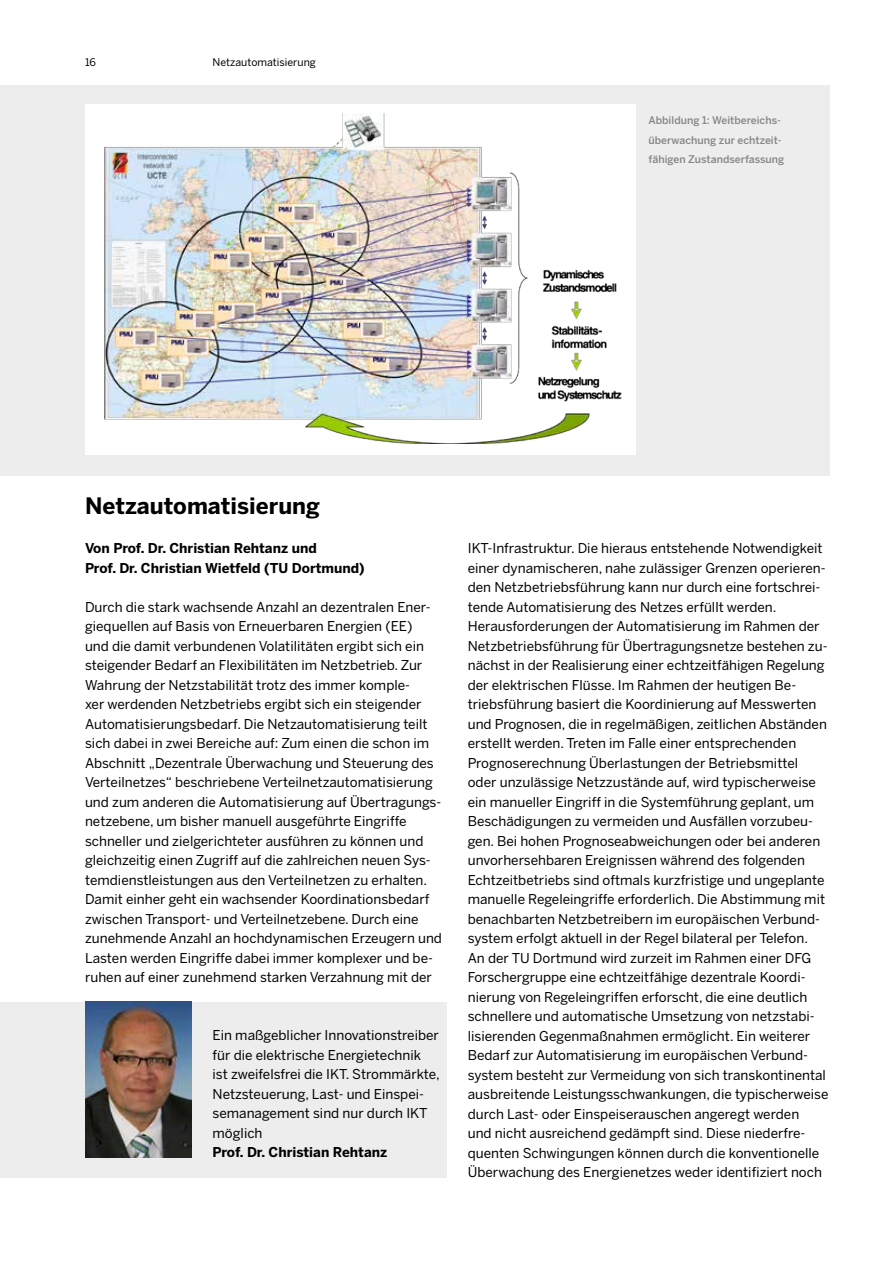
<style>
.page{position:relative;width:893px;height:1263px;background:#fff}
.page>*{position:absolute;margin:0;border:0;box-sizing:border-box;transform-origin:0 0}
.t1{font:700 22.5px "Benton Sans";color:#000}
.t2{font:13.5px/19.5px "Benton Sans";color:#000}
.t3{font:700 13.5px/19.5px "Benton Sans";color:#000}
.t4{font:500 10.5px/19.5px "Benton Sans";color:#878787}
.t5{font:10.5px "Benton Sans";color:#000}
</style>
<div class="page">
<div style="left:0;top:85px;width:829px;height:390px;background:#ededed"></div>
<div style="left:85px;top:105px;width:551px;height:350px;background:#fff"></div>
<img style="left:104px;top:113px;width:518px;height:330px">
<div style="left:0;top:1002px;width:446px;height:175px;background:#ededed"></div>
<img style="left:85px;top:1002px;width:106px;height:155px">
<p class="t5" style="left:85px;top:56px;width:12px">16</p>
<p class="t5" style="left:213px;top:56px;width:105px">Netzautomatisierung</p>
<p class="t4" style="left:648px;top:110px;width:137px">Abbildung 1: Weitbereichs&shy;überwachung zur echtzeit&shy;fähigen Zustandserfassung</p>
<h1 class="t1" style="left:85px;top:492px;width:236px">Netzautomatisierung</h1>
<p class="t3" style="left:85px;top:538px;width:281px">Von Prof. Dr. Christian Rehtanz und<br>Prof. Dr. Christian Wietfeld (TU Dortmund)</p>
<p class="t2" style="left:85px;top:597px;width:359px">Durch die stark wachsende Anzahl an dezentralen Ener&shy;giequellen auf Basis von Erneuerbaren Energien (EE)<br>und die damit verbundenen Volatilitäten ergibt sich ein steigender Bedarf an Flexibilitäten im Netzbetrieb. Zur Wahrung der Netzstabilität trotz des immer komple-<br>xer werdenden Netzbetriebs ergibt sich ein steigender Automatisierungsbedarf. Die Netzautomatisierung teilt sich dabei in zwei Bereiche auf: Zum einen die schon im Abschnitt „Dezentrale Überwachung und Steuerung des Verteilnetzes“ beschriebene Verteilnetzautomatisierung und zum anderen die Automatisierung auf Übertragungs&shy;netzebene, um bisher manuell ausgeführte Eingriffe schneller und zielgerichteter ausführen zu können und gleichzeitig einen Zugriff auf die zahlreichen neuen Sys&shy;temdienstleistungen aus den Verteilnetzen zu erhalten.<br>Damit einher geht ein wachsender Koordinationsbedarf zwischen Transport- und Verteilnetzebene. Durch eine zunehmende Anzahl an hochdynamischen Erzeugern und Lasten werden Eingriffe dabei immer komplexer und be&shy;ruhen auf einer zunehmend starken Verzahnung mit der</p>
<p class="t2" style="left:213px;top:1026px;width:229px">Ein maßgeblicher Innovationstreiber für die elektrische Energietechnik<br>ist zweifelsfrei die IKT. Strommärkte,<br>Netzsteuerung, Last- und Einspei&shy;semanagement sind nur durch IKT möglich</p>
<p class="t3" style="left:213px;top:1142px;width:176px">Prof. Dr. Christian Rehtanz</p>
<p class="t2" style="left:468px;top:538px;width:362px">IKT-Infrastruktur. Die hieraus entstehende Notwendigkeit einer dynamischeren, nahe zulässiger Grenzen operieren&shy;den Netzbetriebsführung kann nur durch eine fortschrei&shy;tende Automatisierung des Netzes erfüllt werden.<br>Herausforderungen der Automatisierung im Rahmen der Netzbetriebsführung für Übertragungsnetze bestehen zu&shy;nächst in der Realisierung einer echtzeitfähigen Regelung der elektrischen Flüsse. Im Rahmen der heutigen Be&shy;triebsführung basiert die Koordinierung auf Messwerten und Prognosen, die in regelmäßigen, zeitlichen Abständen erstellt werden. Treten im Falle einer entsprechenden Prognoserechnung Überlastungen der Betriebsmittel oder unzulässige Netzzustände auf, wird typischerweise ein manueller Eingriff in die Systemführung geplant, um Beschädigungen zu vermeiden und Ausfällen vorzubeu&shy;gen. Bei hohen Prognoseabweichungen oder bei anderen unvorhersehbaren Ereignissen während des folgenden Echtzeitbetriebs sind oftmals kurzfristige und ungeplante manuelle Regeleingriffe erforderlich. Die Abstimmung mit benachbarten Netzbetreibern im europäischen Verbund&shy;system erfolgt aktuell in der Regel bilateral per Telefon.<br>An der TU Dortmund wird zurzeit im Rahmen einer DFG Forschergruppe eine echtzeitfähige dezentrale Koordi&shy;nierung von Regeleingriffen erforscht, die eine deutlich schnellere und automatische Umsetzung von netzstabi&shy;lisierenden Gegenmaßnahmen ermöglicht. Ein weiterer Bedarf zur Automatisierung im europäischen Verbund&shy;system besteht zur Vermeidung von sich transkontinental ausbreitende Leistungsschwankungen, die typischerweise durch Last- oder Einspeiserauschen angeregt werden<br>und nicht ausreichend gedämpft sind. Diese niederfre&shy;quenten Schwingungen können durch die konventionelle Überwachung des Energienetzes weder identifiziert noch</p>
</div>
